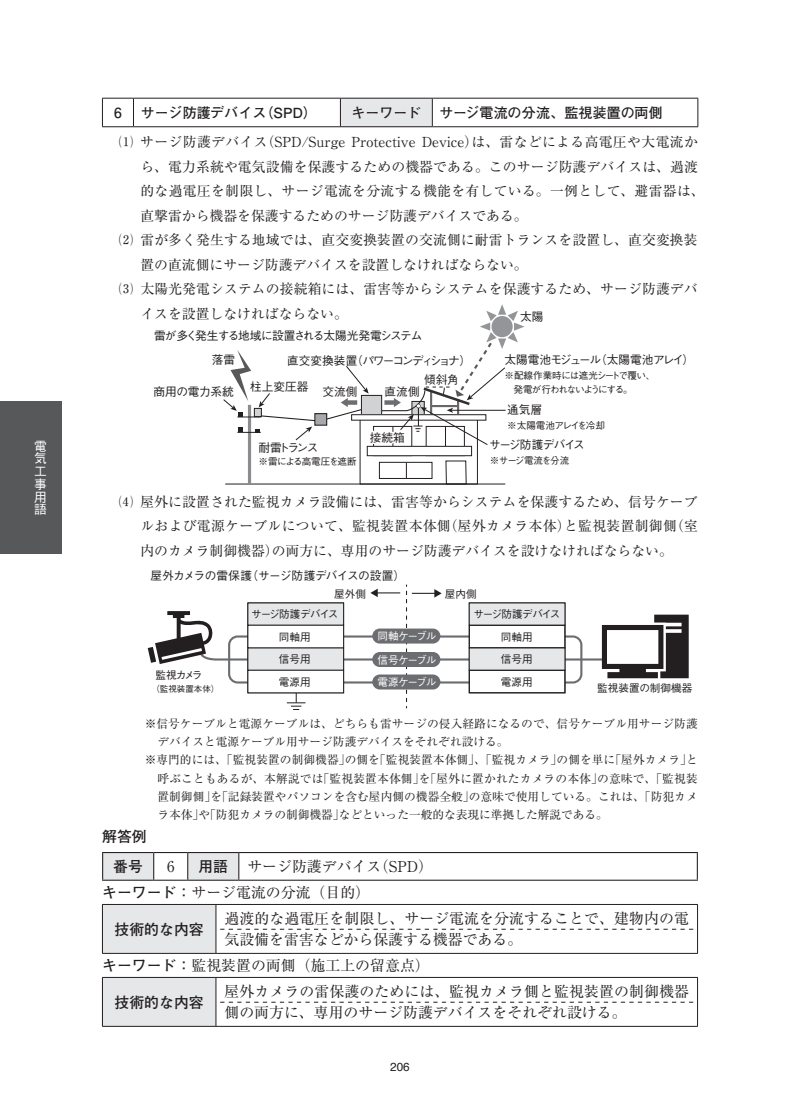
<style>
.page{position:relative;width:800px;height:1119px;background:#fff}
.page>*{position:absolute;margin:0;border:0;box-sizing:border-box;transform-origin:0 0}
.t1{font:14.85px/21.3px "Ryumin Pro";color:#231f20}
.t2{font:700 14.85px/30.3px "Futo Go B101 Pro";color:#231f20;text-align:center}
.t3{font:700 13.95px "Futo Go B101 Pro";color:#231f20}
.t4{font:13.8px/24.5px "Ryumin Pro";letter-spacing:.01em;color:#231f20;text-align:justify}
.t5{font:500 12.75px/12.8px "Gothic BBB Pro";color:#fff;text-align:justify}
.t6{font:11.7px "Ryumin Pro";letter-spacing:.005em;color:#231f20}
.t7{font:500 11.7px "Gothic BBB Pro";letter-spacing:-.04em;color:#231f20}
.t8{font:500 11.7px "Gothic BBB Pro";letter-spacing:-.09em;color:#231f20}
.t9{font:500 11.7px "Gothic BBB Pro";letter-spacing:-.135em;color:#231f20}
.t10{font:500 11.7px "Gothic BBB Pro";letter-spacing:-.085em;color:#231f20}
.t11{font:11.7px "Helvetica";color:#231f20}
.t12{font:500 10.65px/22.5px "Gothic BBB Pro";letter-spacing:-.025em;color:#231f20;text-align:center}
.t13{font:500 10.65px "Gothic BBB Pro";color:#231f20}
.t14{font:500 10.65px/23px "Gothic BBB Pro";letter-spacing:-.08em;color:#fff;text-align:justify}
.t15{font:500 9.6px/13.5px "Gothic BBB Pro";letter-spacing:-.105em;color:#231f20}
.t16{font:500 9.6px "Gothic BBB Pro";letter-spacing:-.045em;color:#231f20}
.t17{font:500 8.55px "Gothic BBB Pro";color:#231f20}
.s1{font-family:"Futo Go B101 Pro";font-weight:700}
</style>
<div class="page">
<div style="left:340px;top:98px;width:92px;height:29px;background:#e6e7e9"></div>
<hr style="left:102px;top:98px;width:31px;height:1px;background:#231f20">
<svg style="left:102px;top:98px;width:1px;height:28px"></svg>
<hr style="left:133px;top:98px;width:207px;height:1px;background:#231f20">
<svg style="left:133px;top:98px;width:1px;height:28px"></svg>
<hr style="left:340px;top:98px;width:92px;height:1px;background:#231f20">
<svg style="left:340px;top:98px;width:1px;height:28px"></svg>
<hr style="left:432px;top:98px;width:266px;height:1px;background:#231f20">
<svg style="left:432px;top:98px;width:1px;height:28px"></svg>
<svg style="left:697px;top:98px;width:1px;height:28px"></svg>
<hr style="left:102px;top:126px;width:31px;height:1px;background:#231f20">
<hr style="left:133px;top:126px;width:207px;height:1px;background:#231f20">
<hr style="left:340px;top:126px;width:92px;height:1px;background:#231f20">
<hr style="left:432px;top:126px;width:266px;height:1px;background:#231f20">
<hr style="left:102px;top:851px;width:52px;height:2px;background:#231f20">
<svg style="left:102px;top:852px;width:137px;height:27px"></svg>
<hr style="left:154px;top:851px;width:34px;height:2px;background:#231f20">
<hr style="left:188px;top:851px;width:51px;height:2px;background:#231f20">
<hr style="left:239px;top:851px;width:458px;height:2px;background:#231f20">
<svg style="left:696px;top:853px;width:1px;height:26px"></svg>
<hr style="left:102px;top:879px;width:52px;height:1px;background:#231f20">
<hr style="left:154px;top:879px;width:34px;height:1px;background:#231f20">
<hr style="left:188px;top:879px;width:51px;height:1px;background:#231f20">
<hr style="left:239px;top:879px;width:458px;height:1px;background:#231f20">
<div style="left:102px;top:904px;width:114px;height:49px;background:#e6e7e9"></div>
<hr style="left:102px;top:904px;width:114px;height:1px;background:#231f20">
<hr style="left:102px;top:904px;width:1px;height:48px;background:#231f20">
<hr style="left:216px;top:904px;width:481px;height:1px;background:#231f20">
<hr style="left:215px;top:904px;width:1px;height:48px;background:#231f20">
<hr style="left:697px;top:904px;width:1px;height:48px;background:#231f20">
<hr style="left:102px;top:952px;width:114px;height:1px;background:#231f20">
<hr style="left:216px;top:952px;width:481px;height:1px;background:#231f20">
<svg style="left:220px;top:928px;width:473px;height:1px"></svg>
<div style="left:102px;top:977px;width:114px;height:49px;background:#e6e7e9"></div>
<hr style="left:102px;top:976px;width:114px;height:1px;background:#231f20">
<hr style="left:102px;top:977px;width:1px;height:48px;background:#231f20">
<hr style="left:216px;top:976px;width:481px;height:1px;background:#231f20">
<hr style="left:215px;top:977px;width:1px;height:48px;background:#231f20">
<hr style="left:697px;top:977px;width:1px;height:48px;background:#231f20">
<hr style="left:102px;top:1025px;width:114px;height:1px;background:#231f20">
<hr style="left:216px;top:1025px;width:481px;height:1px;background:#231f20">
<svg style="left:220px;top:1001px;width:473px;height:1px"></svg>
<hr style="left:225px;top:483px;width:280px;height:1px;background:#231f20">
<svg style="left:445px;top:460px;width:21px;height:24px"></svg>
<div style="left:379px;top:462px;width:53px;height:16px;border:1px solid #231f20"></div>
<svg style="left:406px;top:462px;width:1px;height:16px"></svg>
<div style="left:367px;top:446px;width:105px;height:10px;border:1px solid #231f20"></div>
<hr style="left:248px;top:405px;width:3px;height:79px;background:#8a8c8f">
<svg style="left:223px;top:304px;width:301px;height:148px"></svg>
<svg style="left:148px;top:584px;width:540px;height:126px"></svg>
<div style="left:0;top:401px;width:62px;height:152px;background:#57585a"></div>
<p class="t5" style="left:34px;top:437px;width:14px">電気工事用語</p>
<p class="t3" style="left:114px;top:101px;width:9px">6</p>
<p class="t3" style="left:141px;top:101px;width:178px">サージ防護デバイス（SPD）</p>
<p class="t3" style="left:351px;top:101px;width:71px">キーワード</p>
<p class="t3" style="left:439px;top:101px;width:225px">サージ電流の分流、監視装置の両側</p>
<p class="t4" style="left:119px;top:129px;width:580px">⑴ サージ防護デバイス（SPD/Surge Protective Device）は、雷などによる高電圧や大電流か</p>
<p class="t4" style="left:140px;top:153px;width:559px">ら、電力系統や電気設備を保護するための機器である。このサージ防護デバイスは、過渡</p>
<p class="t4" style="left:140px;top:178px;width:565px">的な過電圧を制限し、サージ電流を分流する機能を有している。一例として、避雷器は、</p>
<p class="t4" style="left:140px;top:202px;width:388px">直撃雷から機器を保護するためのサージ防護デバイスである。</p>
<p class="t4" style="left:119px;top:227px;width:580px">⑵ 雷が多く発生する地域では、直交変換装置の交流側に耐雷トランスを設置し、直交変換装</p>
<p class="t4" style="left:140px;top:251px;width:388px">置の直流側にサージ防護デバイスを設置しなければならない。</p>
<p class="t4" style="left:119px;top:276px;width:580px">⑶ 太陽光発電システムの接続箱には、雷害等からシステムを保護するため、サージ防護デバ</p>
<p class="t4" style="left:140px;top:300px;width:209px">イスを設置しなければならない。</p>
<p class="t7" style="left:520px;top:307px;width:25px">太陽</p>
<p class="t8" style="left:154px;top:326px;width:270px">雷が多く発生する地域に設置される太陽光発電システム</p>
<p class="t7" style="left:212px;top:350px;width:25px">落雷</p>
<p class="t7" style="left:153px;top:382px;width:82px">商用の電力系統</p>
<p class="t9" style="left:287px;top:351px;width:185px">直交変換装置（パワーコンディショナ）</p>
<p class="t7" style="left:424px;top:370px;width:36px">傾斜角</p>
<p class="t7" style="left:250px;top:377px;width:60px">柱上変圧器</p>
<p class="t7" style="left:322px;top:382px;width:37px">交流側</p>
<p class="t7" style="left:384px;top:382px;width:37px">直流側</p>
<p class="t7" style="left:369px;top:428px;width:37px">接続箱</p>
<p class="t7" style="left:258px;top:437px;width:61px">耐雷トランス</p>
<p class="t15" style="left:258px;top:453px;width:100px">※雷による高電圧を遮断</p>
<p class="t7" style="left:504px;top:350px;width:191px">太陽電池モジュール（太陽電池アレイ）</p>
<p class="t15" style="left:513px;top:367px;width:143px;text-indent:-9px">※配線作業時には遮光シートで覆い、発電が行われないようにする。</p>
<p class="t7" style="left:507px;top:400px;width:37px">通気層</p>
<p class="t16" style="left:507px;top:417px;width:99px">※太陽電池アレイを冷却</p>
<p class="t10" style="left:489px;top:435px;width:97px">サージ防護デバイス</p>
<p class="t15" style="left:489px;top:452px;width:81px">※サージ電流を分流</p>
<p class="t4" style="left:140px;top:488px;width:559px;text-indent:-21px">⑷ 屋外に設置された監視カメラ設備には、雷害等からシステムを保護するため、信号ケーブルおよび電源ケーブルについて、監視装置本体側（屋外カメラ本体）と監視装置制御側（室内のカメラ制御機器）の両方に、専用のサージ防護デバイスを設けなければならない。</p>
<p class="t7" style="left:151px;top:566px;width:256px">屋外カメラの雷保護（サージ防護デバイスの設置）</p>
<p class="t13" style="left:155px;top:666px;width:48px">監視カメラ</p>
<p class="t17" style="left:151px;top:682px;width:70px">（監視装置本体）</p>
<p class="t13" style="left:334px;top:585px;width:33px">屋外側</p>
<p class="t12" style="left:251px;top:601px;width:88px">サージ防護デバイス同軸用<br>信号用<br>電源用</p>
<p class="t14" style="left:377px;top:623px;width:61px">同軸ケーブル信号ケーブル電源ケーブル</p>
<p class="t13" style="left:445px;top:585px;width:33px">屋内側</p>
<p class="t12" style="left:473px;top:601px;width:88px">サージ防護デバイス同軸用<br>信号用<br>電源用</p>
<p class="t13" style="left:597px;top:679px;width:97px">監視装置の制御機器</p>
<p class="t6" style="left:145px;top:714px;width:554px">※信号ケーブルと電源ケーブルは、どちらも雷サージの侵入経路になるので、信号ケーブル用サージ防護</p>
<p class="t6" style="left:157px;top:732px;width:352px">デバイスと電源ケーブル用サージ防護デバイスをそれぞれ設ける。</p>
<p class="t6" style="left:145px;top:750px;width:554px">※専門的には、｢監視装置の制御機器｣の側を｢監視装置本体側｣、｢監視カメラ｣の側を単に｢屋外カメラ｣と</p>
<p class="t6" style="left:157px;top:768px;width:541px">呼ぶこともあるが、本解説では｢監視装置本体側｣を｢屋外に置かれたカメラの本体｣の意味で、｢監視装</p>
<p class="t6" style="left:157px;top:787px;width:541px">置制御側｣を｢記録装置やパソコンを含む屋内側の機器全般｣の意味で使用している。これは、｢防犯カメ</p>
<p class="t6" style="left:157px;top:805px;width:452px">ラ本体｣や｢防犯カメラの制御機器｣などといった一般的な表現に準拠した解説である。</p>
<p class="t2" style="left:102px;top:819px;width:46px">解答例番号</p>
<p class="t1" style="left:102px;top:852px;width:332px;line-height:26.1px;text-indent:145px">サージ防護デバイス（SPD）<span class="s1">キーワード：</span>サージ電流の分流（目的）</p>
<p class="t2" style="left:114px;top:911px;width:91px">技術的な内容</p>
<p class="t1" style="left:224px;top:906px;width:466px">過渡的な過電圧を制限し、サージ電流を分流することで、建物内の電気設備を雷害などから保護する機器である。</p>
<p class="t1" style="left:102px;top:953px;width:329px"><span class="s1">キーワード：</span>監視装置の両側（施工上の留意点）</p>
<p class="t2" style="left:114px;top:984px;width:91px">技術的な内容</p>
<p class="t1" style="left:224px;top:979px;width:466px">屋外カメラの雷保護のためには、監視カメラ側と監視装置の制御機器側の両方に、専用のサージ防護デバイスをそれぞれ設ける。</p>
<p class="t1" style="left:167px;top:854px;width:9px">6</p>
<p class="t2" style="left:198px;top:849px;width:31px">用語</p>
<p class="t11" style="left:390px;top:1057px;width:21px">206</p>
</div>
